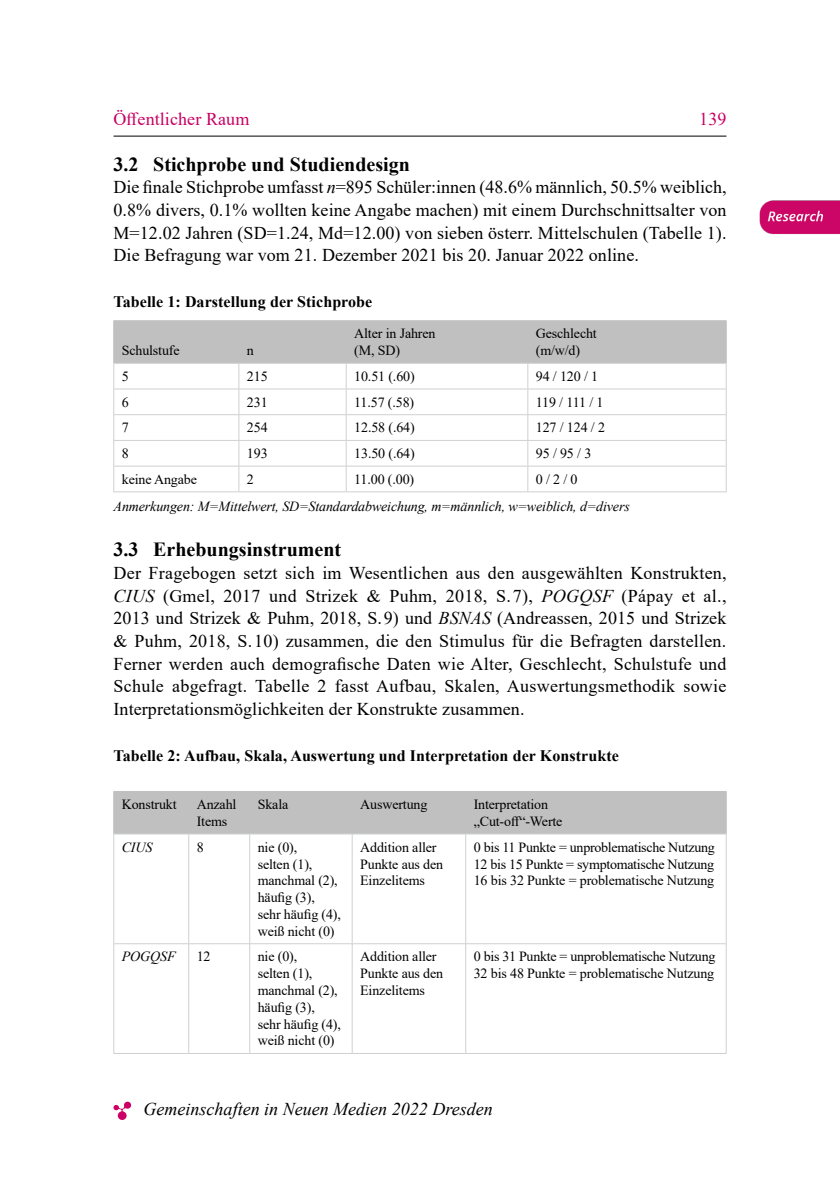
<style>
.page{position:relative;width:840px;height:1191px;background:#fff}
.page>*{position:absolute;margin:0;border:0;box-sizing:border-box;transform-origin:0 0}
.t1{font:700 20px "Times New Roman";color:#000}
.t2{font:18px/22.6px "Times New Roman";letter-spacing:.005em;color:#000;text-align:justify}
.t3{font:18px "Times New Roman PS Italic MT2";color:#000}
.t4{font:18px "Times New Roman";letter-spacing:.005em;color:#c80063}
.t5{font:700 16px "Times New Roman";letter-spacing:.005em;color:#000}
.t6{font:14px/16.8px "Times New Roman";letter-spacing:-.01em;color:#000}
.t7{font:14px "Times New Roman PS Italic MT2";letter-spacing:-.01em;color:#000}
.s1{font-family:"Times New Roman PS Italic MT2"}
</style>
<div class="page">
<hr style="left:113px;top:491px;width:126px;height:1px;background:#cfd0d0">
<hr style="left:239px;top:491px;width:107px;height:1px;background:#cfd0d0">
<hr style="left:346px;top:491px;width:181px;height:1px;background:#cfd0d0">
<hr style="left:527px;top:491px;width:199px;height:1px;background:#cfd0d0">
<hr style="left:113px;top:320px;width:126px;height:1px;background:#c0c0c0">
<hr style="left:239px;top:320px;width:107px;height:1px;background:#c0c0c0">
<hr style="left:346px;top:320px;width:181px;height:1px;background:#c0c0c0">
<hr style="left:527px;top:320px;width:199px;height:1px;background:#c0c0c0">
<svg style="left:113px;top:321px;width:613px;height:170px"></svg>
<div style="left:114px;top:792px;width:611px;height:41px;background:#c0c0c0"></div>
<hr style="left:188px;top:791px;width:1px;height:42px;background:#c0c0c0">
<hr style="left:249px;top:791px;width:1px;height:42px;background:#c0c0c0">
<hr style="left:351px;top:791px;width:1px;height:42px;background:#c0c0c0">
<hr style="left:465px;top:791px;width:1px;height:42px;background:#c0c0c0">
<hr style="left:188px;top:834px;width:1px;height:109px;background:#cfd0d0">
<hr style="left:249px;top:834px;width:1px;height:109px;background:#cfd0d0">
<hr style="left:351px;top:834px;width:1px;height:109px;background:#cfd0d0">
<hr style="left:465px;top:834px;width:1px;height:109px;background:#cfd0d0">
<hr style="left:188px;top:944px;width:1px;height:109px;background:#cfd0d0">
<hr style="left:249px;top:944px;width:1px;height:109px;background:#cfd0d0">
<hr style="left:351px;top:944px;width:1px;height:109px;background:#cfd0d0">
<hr style="left:465px;top:944px;width:1px;height:109px;background:#cfd0d0">
<hr style="left:113px;top:791px;width:76px;height:1px;background:#c0c0c0">
<hr style="left:113px;top:791px;width:1px;height:42px;background:#c0c0c0">
<hr style="left:189px;top:791px;width:60px;height:1px;background:#c0c0c0">
<hr style="left:249px;top:791px;width:103px;height:1px;background:#c0c0c0">
<hr style="left:352px;top:791px;width:113px;height:1px;background:#c0c0c0">
<hr style="left:465px;top:791px;width:261px;height:1px;background:#c0c0c0">
<hr style="left:725px;top:791px;width:1px;height:42px;background:#c0c0c0">
<hr style="left:113px;top:833px;width:76px;height:1px;background:#cfd0d0">
<hr style="left:113px;top:834px;width:1px;height:109px;background:#cfd0d0">
<hr style="left:189px;top:833px;width:60px;height:1px;background:#cfd0d0">
<hr style="left:249px;top:833px;width:103px;height:1px;background:#cfd0d0">
<hr style="left:352px;top:833px;width:113px;height:1px;background:#cfd0d0">
<hr style="left:465px;top:833px;width:261px;height:1px;background:#cfd0d0">
<hr style="left:725px;top:834px;width:1px;height:109px;background:#cfd0d0">
<hr style="left:113px;top:943px;width:76px;height:1px;background:#cfd0d0">
<hr style="left:113px;top:944px;width:1px;height:109px;background:#cfd0d0">
<hr style="left:189px;top:943px;width:60px;height:1px;background:#cfd0d0">
<hr style="left:249px;top:943px;width:103px;height:1px;background:#cfd0d0">
<hr style="left:352px;top:943px;width:113px;height:1px;background:#cfd0d0">
<hr style="left:465px;top:943px;width:261px;height:1px;background:#cfd0d0">
<hr style="left:725px;top:944px;width:1px;height:109px;background:#cfd0d0">
<hr style="left:113px;top:1053px;width:76px;height:1px;background:#cfd0d0">
<hr style="left:189px;top:1053px;width:60px;height:1px;background:#cfd0d0">
<hr style="left:249px;top:1053px;width:103px;height:1px;background:#cfd0d0">
<hr style="left:352px;top:1053px;width:113px;height:1px;background:#cfd0d0">
<hr style="left:465px;top:1053px;width:261px;height:1px;background:#cfd0d0">
<hr style="left:113px;top:136px;width:613px;height:1px;background:#000">
<svg style="left:113px;top:1101px;width:18px;height:19px"></svg>
<img style="left:759px;top:200px;width:80px;height:34px">
<p class="t4" style="left:113px;top:107px;width:137px">Öffentlicher Raum</p>
<p class="t4" style="left:698px;top:107px;width:29px">139</p>
<p class="t1" style="left:113px;top:150px;width:298px">3.2 Stichprobe und Studiendesign</p>
<p class="t2" style="left:113px;top:175px;width:614px">Die finale Stichprobe umfasst <span class="s1">n</span>=895 Schüler:innen (48.6% männlich, 50.5% weiblich, 0.8% divers, 0.1% wollten keine Angabe machen) mit einem Durchschnittsalter von M=12.02 Jahren (SD=1.24, Md=12.00) von sieben österr. Mittelschulen (Tabelle 1).<br>Die Befragung war vom 21. Dezember 2021 bis 20. Januar 2022 online.</p>
<p class="t5" style="left:113px;top:290px;width:260px">Tabelle 1: Darstellung der Stichprobe</p>
<p class="t6" style="left:122px;top:342px;width:59px">Schulstufe</p>
<p class="t6" style="left:247px;top:342px;width:8px">n</p>
<p class="t6" style="left:354px;top:325px;width:83px">Alter in Jahren (M, SD)</p>
<p class="t6" style="left:535px;top:325px;width:62px">Geschlecht (m/w/d)</p>
<p class="t6" style="left:122px;top:367px;width:8px">5</p>
<p class="t6" style="left:247px;top:367px;width:22px">215</p>
<p class="t6" style="left:354px;top:367px;width:62px">10.51 (.60)</p>
<p class="t6" style="left:535px;top:367px;width:64px">94 / 120 / 1</p>
<p class="t6" style="left:122px;top:393px;width:8px">6</p>
<p class="t6" style="left:247px;top:393px;width:22px">231</p>
<p class="t6" style="left:354px;top:393px;width:61px">11.57 (.58)</p>
<p class="t6" style="left:535px;top:393px;width:69px">119 / 111 / 1</p>
<p class="t6" style="left:122px;top:419px;width:8px">7</p>
<p class="t6" style="left:247px;top:419px;width:22px">254</p>
<p class="t6" style="left:354px;top:419px;width:62px">12.58 (.64)</p>
<p class="t6" style="left:535px;top:419px;width:71px">127 / 124 / 2</p>
<p class="t6" style="left:122px;top:444px;width:8px">8</p>
<p class="t6" style="left:247px;top:444px;width:22px">193</p>
<p class="t6" style="left:354px;top:444px;width:62px">13.50 (.64)</p>
<p class="t6" style="left:535px;top:444px;width:57px">95 / 95 / 3</p>
<p class="t6" style="left:122px;top:470px;width:77px">keine Angabe</p>
<p class="t6" style="left:247px;top:470px;width:8px">2</p>
<p class="t6" style="left:354px;top:470px;width:61px">11.00 (.00)</p>
<p class="t6" style="left:535px;top:470px;width:43px">0 / 2 / 0</p>
<p class="t7" style="left:113px;top:496px;width:517px">Anmerkungen: M=Mittelwert, SD=Standardabweichung, m=männlich, w=weiblich, d=divers</p>
<p class="t1" style="left:113px;top:535px;width:229px">3.3 Erhebungsinstrument</p>
<p class="t2" style="left:113px;top:561px;width:614px">Der Fragebogen setzt sich im Wesentlichen aus den ausgewählten Konstrukten, <span class="s1">CIUS</span> (Gmel, 2017 und Strizek &amp; Puhm, 2018, S. 7), <span class="s1">POGQSF</span> (Pápay et al., 2013 und Strizek &amp; Puhm, 2018, S. 9) und <span class="s1">BSNAS</span> (Andreassen, 2015 und Strizek &amp; Puhm, 2018, S. 10) zusammen, die den Stimulus für die Befragten darstellen.<br>Ferner werden auch demografische Daten wie Alter, Geschlecht, Schulstufe und Schule abgefragt. Tabelle 2 fasst Aufbau, Skalen, Auswertungsmethodik sowie Interpretationsmöglichkeiten der Konstrukte zusammen.</p>
<p class="t5" style="left:113px;top:743px;width:506px">Tabelle 2: Aufbau, Skala, Auswertung und Interpretation der Konstrukte</p>
<p class="t6" style="left:122px;top:795px;width:56px">Konstrukt</p>
<p class="t6" style="left:197px;top:795px;width:41px">Anzahl<br>Items</p>
<p class="t6" style="left:257px;top:795px;width:32px">Skala</p>
<p class="t6" style="left:360px;top:795px;width:69px">Auswertung</p>
<p class="t6" style="left:473px;top:795px;width:90px">Interpretation „Cut-off“-Werte</p>
<p class="t7" style="left:122px;top:837px;width:32px">CIUS</p>
<p class="t6" style="left:197px;top:838px;width:8px">8</p>
<p class="t6" style="left:257px;top:838px;width:85px">nie (0),<br>selten (1), manchmal (2), häufig (3), sehr häufig (4), weiß nicht (0)</p>
<p class="t6" style="left:360px;top:838px;width:84px">Addition aller<br>Punkte aus den<br>Einzelitems</p>
<p class="t6" style="left:473px;top:838px;width:242px;text-align:justify">0 bis 11 Punkte = unproblematische Nutzung 12 bis 15 Punkte = symptomatische Nutzung 16 bis 32 Punkte = problematische Nutzung</p>
<p class="t7" style="left:122px;top:947px;width:55px">POGQSF</p>
<p class="t6" style="left:197px;top:948px;width:15px">12</p>
<p class="t6" style="left:257px;top:948px;width:85px">nie (0),<br>selten (1), manchmal (2), häufig (3), sehr häufig (4), weiß nicht (0)</p>
<p class="t6" style="left:360px;top:948px;width:84px">Addition aller<br>Punkte aus den<br>Einzelitems</p>
<p class="t6" style="left:473px;top:948px;width:243px">0 bis 31 Punkte = unproblematische Nutzung<br>32 bis 48 Punkte = problematische Nutzung</p>
<p class="t3" style="left:143px;top:1096px;width:350px">Gemeinschaften in Neuen Medien 2022 Dresden</p>
</div>
